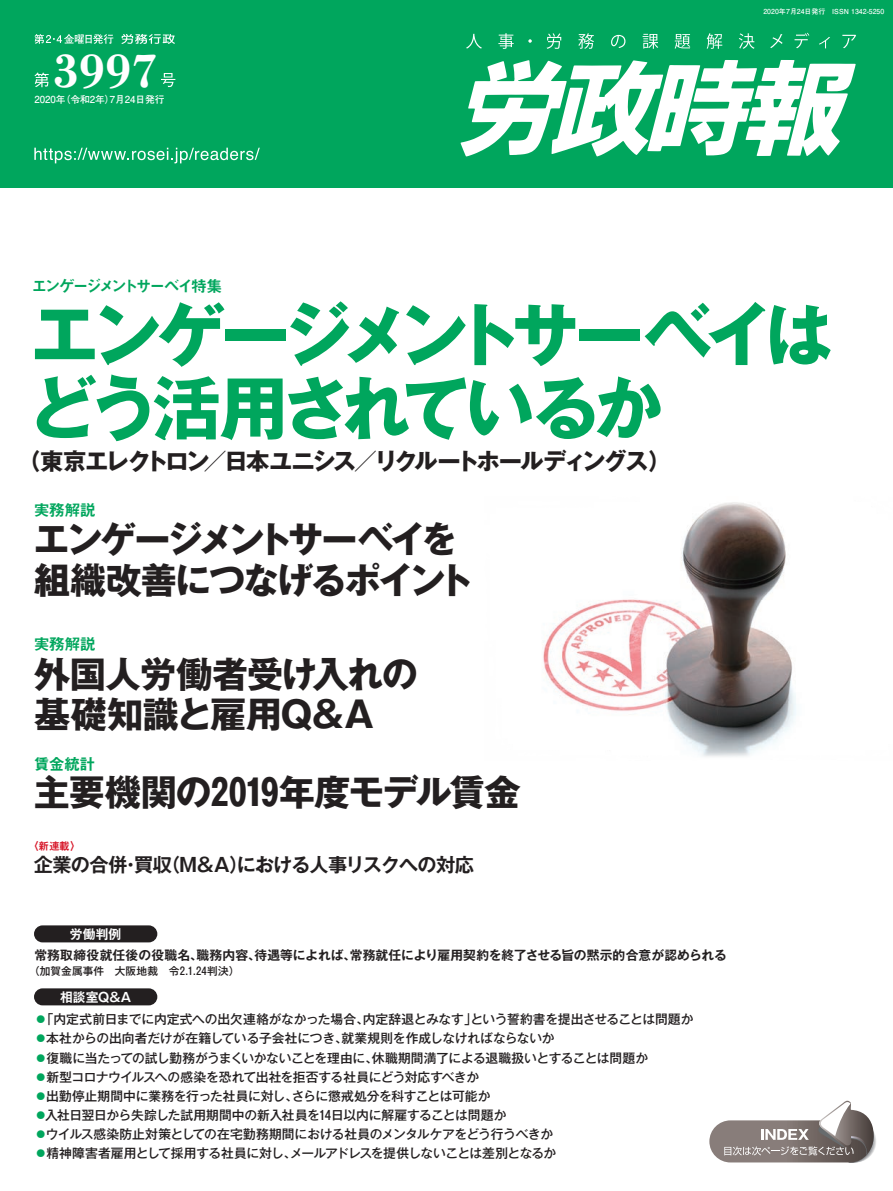
<style>
.page{position:relative;width:893px;height:1191px;background:#fff}
.page>*{position:absolute;margin:0;border:0;box-sizing:border-box;transform-origin:0 0}
.t1{font:700 69.15px/73.3px "Gothic MB101 Pro";letter-spacing:-.1em;color:#00a65d}
.t2{font:41.85px "MO Suuji HA G En";color:#fff}
.t3{font:700 36.15px/40.3px "Gothic MB101 Pro";letter-spacing:-.07em;color:#231f20}
.t4{font:700 36.15px/40.3px "Gothic MB101 Pro";letter-spacing:-.025em;color:#231f20}
.t5{font:700 36.15px "Gothic MB101 Pro";letter-spacing:-.03em;color:#231f20}
.t6{font:700 23.4px "Gothic MB101 Pro";letter-spacing:-.095em;color:#231f20}
.t7{font:700 19.2px "Gothic MB101 Pro De";letter-spacing:-.04em;color:#231f20}
.t8{font:15.9px "Midashi Go Pro MB31";letter-spacing:-.155em;color:#00a65d}
.t9{font:15.9px "Midashi Go Pro MB31";letter-spacing:-.11em;color:#00a65d}
.t10{font:500 12.75px "Gothic MB101 Pro";letter-spacing:-.02em;color:#231f20}
.t11{font:700 12.75px "Gothic MB101 Pro De";letter-spacing:.005em;color:#231f20}
.t12{font:500 12.75px "Gothic MB101 Pro";letter-spacing:-.04em;color:#231f20}
.t13{font:700 12.75px "Gothic MB101 Pr 6 N De";letter-spacing:.005em;color:#fff}
.t14{font:500 10.65px "Gothic MB101 Pro";letter-spacing:.015em;color:#231f20}
.t15{font:10.65px "Midashi Go Pro MB31";color:#d71729}
.t16{font:700 9.75px "Futo Go B101 Pro";color:#fff}
.t17{font:700 6.9px "Futo Go B101 Pro";color:#fff}
.s1{color:#00a65d}
</style>
<div class="page">
<img style="left:543px;top:502px;width:253px;height:255px">
<div style="left:0;top:0;width:893px;height:187px;background:#00a65d"></div>
<svg style="left:466px;top:34px;width:16px;height:15px"></svg>
<svg style="left:498px;top:33px;width:16px;height:16px"></svg>
<svg style="left:528px;top:39px;width:4px;height:4px"></svg>
<svg style="left:547px;top:33px;width:14px;height:16px"></svg>
<svg style="left:578px;top:33px;width:16px;height:16px"></svg>
<svg style="left:611px;top:35px;width:14px;height:13px"></svg>
<svg style="left:643px;top:34px;width:15px;height:15px"></svg>
<svg style="left:675px;top:34px;width:15px;height:15px"></svg>
<svg style="left:707px;top:33px;width:15px;height:16px"></svg>
<svg style="left:739px;top:33px;width:15px;height:16px"></svg>
<svg style="left:770px;top:34px;width:13px;height:14px"></svg>
<svg style="left:794px;top:33px;width:15px;height:15px"></svg>
<svg style="left:819px;top:37px;width:11px;height:11px"></svg>
<svg style="left:842px;top:35px;width:14px;height:13px"></svg>
<svg style="left:34px;top:34px;width:79px;height:10px"></svg>
<svg style="left:34px;top:148px;width:226px;height:15px"></svg>
<svg style="left:461px;top:60px;width:395px;height:96px"></svg>
<svg style="left:34px;top:72px;width:15px;height:15px"></svg>
<svg style="left:161px;top:73px;width:14px;height:14px"></svg>
<svg style="left:122px;top:34px;width:53px;height:10px"></svg>
<svg style="left:709px;top:1100px;width:167px;height:63px"></svg>
<div style="left:34px;top:988px;width:123px;height:17px;background:#231f20;border-radius:9px"></div>
<div style="left:34px;top:925px;width:123px;height:17px;background:#231f20;border-radius:9px"></div>
<h2 class="t2" style="left:53px;top:53px;width:107px">3997</h2>
<p class="t16" style="left:34px;top:91px;width:132px">2020年（令和2年）7月24日発行</p>
<p class="t17" style="left:763px;top:6px;width:122px">2020年7月24日発行　ISSN 1342-5250</p>
<p class="t8" style="left:31px;top:273px;width:192px">エンゲージメントサーベイ特集</p>
<h1 class="t1" style="left:28px;top:290px;width:807px">エンゲージメントサーベイはどう活用されているか</h1>
<h3 class="t6" style="left:17px;top:441px;width:656px">（東京エレクトロン／日本ユニシス／リクルートホールディングス）</h3>
<p class="t9" style="left:34px;top:497px;width:63px">実務解説</p>
<h3 class="t3" style="left:34px;top:515px;width:442px">エンゲージメントサーベイを組織改善につなげるポイント</h3>
<p class="t9" style="left:34px;top:631px;width:63px">実務解説</p>
<h3 class="t4" style="left:34px;top:649px;width:385px">外国人労働者受け入れの基礎知識と雇用Q＆A</h3>
<p class="t9" style="left:34px;top:751px;width:63px">賃金統計</p>
<h3 class="t5" style="left:34px;top:762px;width:488px">主要機関の2019年度モデル賃金</h3>
<p class="t15" style="left:28px;top:837px;width:54px">〈新連載〉</p>
<h3 class="t7" style="left:34px;top:849px;width:442px">企業の合併・買収（M＆A）における人事リスクへの対応</h3>
<p class="t13" style="left:70px;top:923px;width:53px">労働判例</p>
<p class="t11" style="left:34px;top:945px;width:694px">常務取締役就任後の役職名、職務内容、待遇等によれば、常務就任により雇用契約を終了させる旨の黙示的合意が認められる</p>
<p class="t14" style="left:29px;top:961px;width:212px">（加賀金属事件　大阪地裁　令2.1.24判決）</p>
<p class="t13" style="left:60px;top:986px;width:73px">相談室Q&amp;A</p>
<p class="t10" style="left:34px;top:1008px;width:661px"><span class="s1">●</span>「内定式前日までに内定式への出欠連絡がなかった場合、内定辞退とみなす」という誓約書を提出させることは問題か</p>
<p class="t10" style="left:34px;top:1028px;width:522px"><span class="s1">●</span>本社からの出向者だけが在籍している子会社につき、就業規則を作成しなければならないか</p>
<p class="t10" style="left:34px;top:1047px;width:615px"><span class="s1">●</span>復職に当たっての試し勤務がうまくいかないことを理由に、休職期間満了による退職扱いとすることは問題か</p>
<p class="t10" style="left:34px;top:1066px;width:446px"><span class="s1">●</span>新型コロナウイルスへの感染を恐れて出社を拒否する社員にどう対応すべきか</p>
<p class="t10" style="left:34px;top:1085px;width:457px"><span class="s1">●</span>出勤停止期間中に業務を行った社員に対し、さらに懲戒処分を科すことは可能か</p>
<p class="t10" style="left:34px;top:1104px;width:473px"><span class="s1">●</span>入社日翌日から失踪した試用期間中の新入社員を14日以内に解雇することは問題か</p>
<p class="t10" style="left:34px;top:1123px;width:520px"><span class="s1">●</span>ウイルス感染防止対策としての在宅勤務期間における社員のメンタルケアをどう行うべきか</p>
<p class="t12" style="left:34px;top:1142px;width:523px"><span class="s1">●</span>精神障害者雇用として採用する社員に対し、メールアドレスを提供しないことは差別となるか</p>
</div>
